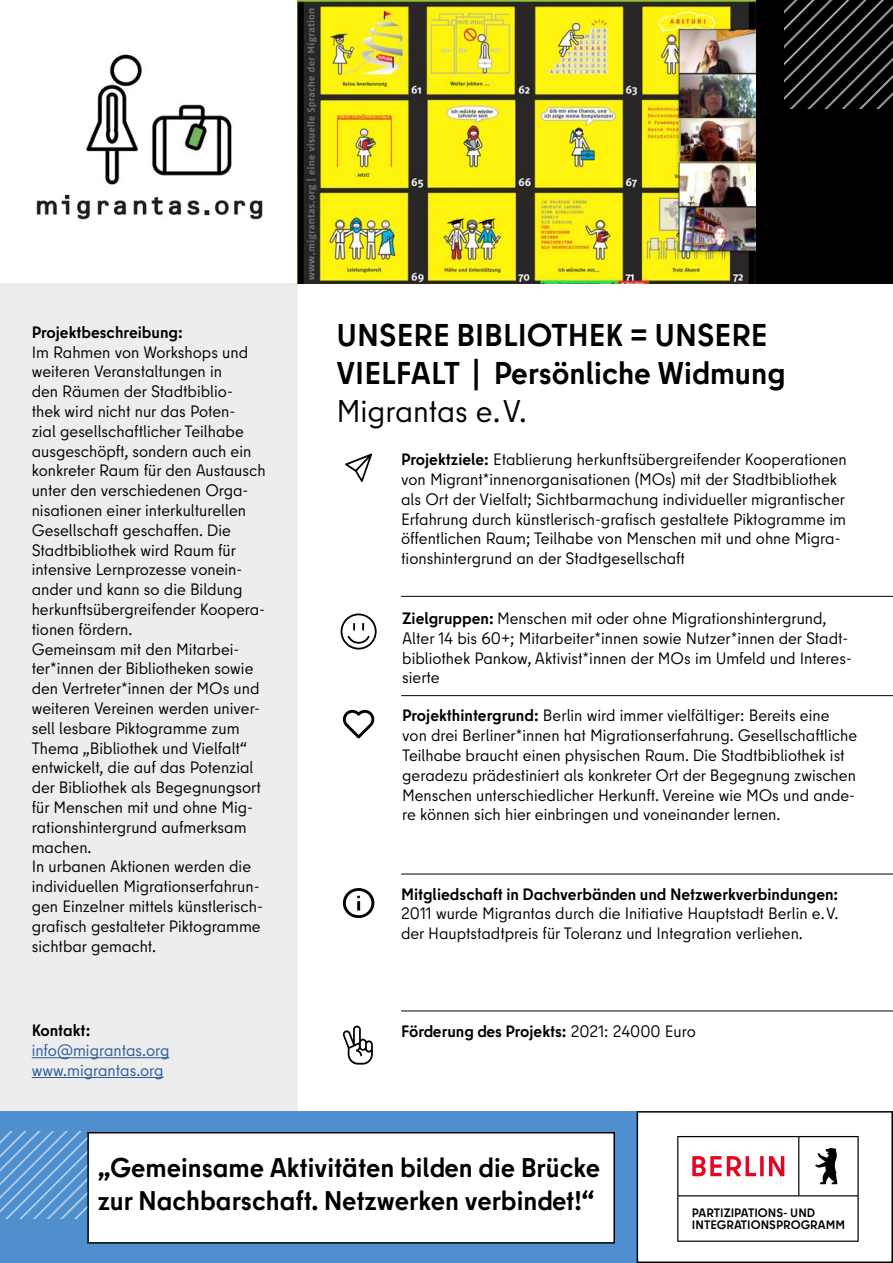
<style>
.page{position:relative;width:893px;height:1263px;background:#fff}
.page>*{position:absolute;margin:0;border:0;box-sizing:border-box;transform-origin:0 0}
.Projekttitel{font:700 31.5px/37.8px "Berlin Type";color:#000}
.t1{font:31.5px "Berlin Type";color:#000}
.t2{font:700 27px/32.4px "Berlin Type";color:#000}
.Beschreibung{font:16.5px/19.8px "Berlin Type";color:#000}
.Beschreibung-2{font:700 16.5px "Berlin Type";color:#000}
.Beschreibung-3{font:16.5px "Berlin Type";color:#275b9b}
.t3{font:700 12.3px/12.1px "Berlin Type";color:#000}
.s1{font-weight:700}
.s2{font-weight:400}
</style>
<div class="page">
<div style="left:0;top:284px;width:297px;height:827px;background:#ededed"></div>
<div style="left:0;top:1111px;width:637px;height:152px;background:#4f8fcd"></div>
<img style="left:1px;top:1132px;width:86px;height:86px">
<div style="left:87px;top:1132px;width:528px;height:111px;background:#fff;border:2px solid #000"></div>
<div style="left:637px;top:1111px;width:256px;height:152px;border:2px solid #000"></div>
<hr style="left:401px;top:596px;width:492px;height:1px;background:#000">
<hr style="left:401px;top:695px;width:492px;height:1px;background:#000">
<hr style="left:401px;top:874px;width:492px;height:1px;background:#000">
<hr style="left:401px;top:1011px;width:492px;height:1px;background:#000">
<svg style="left:345px;top:454px;width:27px;height:28px"></svg>
<svg style="left:341px;top:613px;width:36px;height:36px"></svg>
<svg style="left:343px;top:710px;width:31px;height:28px"></svg>
<svg style="left:343px;top:888px;width:31px;height:30px"></svg>
<svg style="left:343px;top:1025px;width:30px;height:39px"></svg>
<svg style="left:677px;top:1136px;width:182px;height:106px"></svg>
<img style="left:36px;top:54px;width:227px;height:166px">
<div style="left:297px;top:0;width:596px;height:284px;background:#000"></div>
<img style="left:297px;top:0;width:458px;height:284px">
<hr style="left:32px;top:1057px;width:138px;height:1px;background:#275b9b">
<hr style="left:32px;top:1077px;width:132px;height:1px;background:#275b9b">
<img style="left:785px;top:0;width:108px;height:108px">
<p class="Beschreibung" style="left:32px;top:322px;width:235px"><span class="s1">Projektbeschreibung:<br></span>Im Rahmen von Workshops und weiteren Veranstaltungen in<br>den Räumen der Stadtbiblio&shy;thek wird nicht nur das Poten-<br>zial gesellschaftlicher Teilhabe ausgeschöpft, sondern auch ein konkreter Raum für den Austausch unter den verschiedenen Orga&shy;nisationen einer interkulturellen<br>Gesellschaft geschaffen. Die<br>Stadtbibliothek wird Raum für intensive Lernprozesse vonein&shy;ander und kann so die Bildung herkunftsübergreifender Koopera&shy;tionen fördern.</p>
<p class="Beschreibung" style="left:32px;top:639px;width:231px">Gemeinsam mit den Mitarbei&shy;ter*innen der Bibliotheken sowie den Vertreter*innen der MOs und weiteren Vereinen werden univer&shy;sell lesbare Piktogramme zum<br>Thema „Bibliothek und Vielfalt“ entwickelt, die auf das Potenzial der Bibliothek als Begegnungsort für Menschen mit und ohne Mig&shy;rationshintergrund aufmerksam machen.</p>
<p class="Beschreibung" style="left:32px;top:857px;width:233px">In urbanen Aktionen werden die individuellen Migrationserfahrun&shy;gen Einzelner mittels künstlerisch&shy;grafisch gestalteter Piktogramme sichtbar gemacht.</p>
<p class="Beschreibung-2" style="left:32px;top:1020px;width:60px">Kontakt:</p>
<p class="Beschreibung-3" style="left:32px;top:1040px;width:139px">info@migrantas.org</p>
<p class="Beschreibung-3" style="left:32px;top:1060px;width:133px">www.migrantas.org</p>
<p class="Projekttitel" style="left:336px;top:316px;width:451px">UNSERE BIBLIOTHEK = UNSERE<br>VIELFALT | Persönliche Widmung</p>
<p class="t1" style="left:336px;top:391px;width:192px">Migrantas e.V.</p>
<p class="Beschreibung" style="left:401px;top:450px;width:447px"><span class="s1">Projektziele:</span> Etablierung herkunftsübergreifender Kooperationen von Migrant*innenorganisationen (MOs) mit der Stadtbibliothek als Ort der Vielfalt; Sichtbarmachung individueller migrantischer Erfahrung durch künstlerisch-grafisch gestaltete Piktogramme im öffentlichen Raum; Teilhabe von Menschen mit und ohne Migra&shy;tionshintergrund an der Stadtgesellschaft</p>
<p class="Beschreibung" style="left:402px;top:608px;width:451px"><span class="s1">Zielgruppen:</span> Menschen mit oder ohne Migrationshintergrund, Alter 14 bis 60+; Mitarbeiter*innen sowie Nutzer*innen der Stadt&shy;bibliothek Pankow, Aktivist*innen der MOs im Umfeld und Interes&shy;sierte</p>
<p class="Beschreibung" style="left:402px;top:706px;width:456px"><span class="s1">Projekthintergrund:</span> Berlin wird immer vielfältiger: Bereits eine von drei Berliner*innen hat Migrationserfahrung. Gesellschaftliche Teilhabe braucht einen physischen Raum. Die Stadtbibliothek ist geradezu prädestiniert als konkreter Ort der Begegnung zwischen Menschen unterschiedlicher Herkunft. Vereine wie MOs und ande&shy;re können sich hier einbringen und voneinander lernen.</p>
<p class="Beschreibung-2" style="left:401px;top:883px;width:439px">Mitgliedschaft in Dachverbänden und Netzwerkverbindungen:</p>
<p class="Beschreibung" style="left:401px;top:904px;width:439px">2011 wurde Migrantas durch die Initiative Hauptstadt Berlin e.V. der Hauptstadtpreis für Toleranz und Integration verliehen.</p>
<p class="Beschreibung-2" style="left:401px;top:1021px;width:296px">Förderung des Projekts: <span class="s2">2021: 24000 Euro</span></p>
<p class="t2" style="left:98px;top:1151px;width:504px">„Gemeinsame Aktivitäten bilden die Brücke zur Nachbarschaft. Netzwerken verbindet!“</p>
<p class="t3" style="left:692px;top:1206px;width:155px">PARTIZIPATIONS- UND<br>INTEGRATIONSPROGRAMM</p>
</div>
